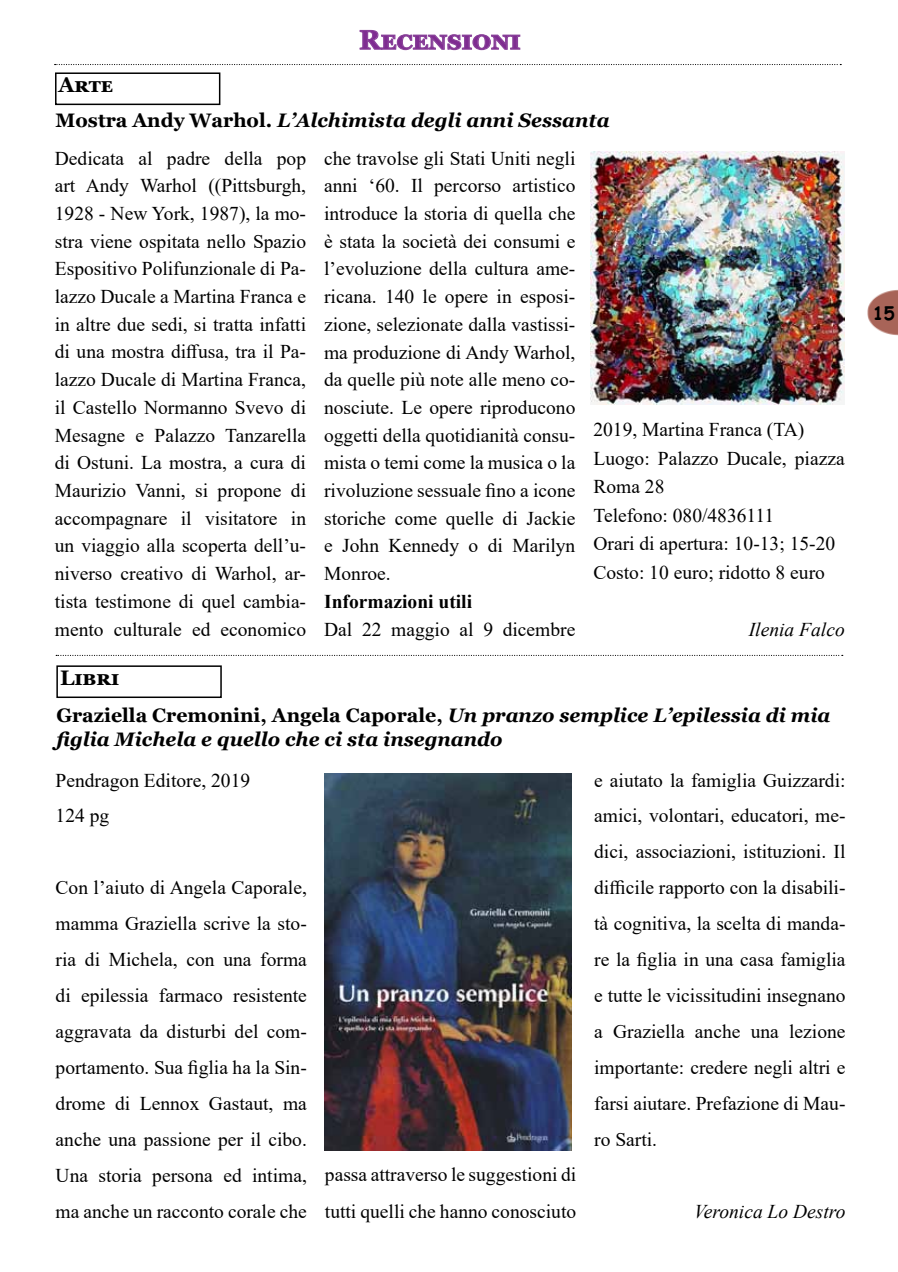
<style>
.page{position:relative;width:898px;height:1272px;background:#fff}
.page>*{position:absolute;margin:0;border:0;box-sizing:border-box;transform-origin:0 0}
.t1{font:700 27px "Georgia";letter-spacing:.005em;color:#7f2c91}
.t2{font:700 21px "Georgia";color:#000}
.t3{font:19.5px/27.8px "Times New Roman";color:#000;text-align:justify}
.t4{font:italic 700 19.5px/23.4px "Georgia";color:#000}
.t5{font:italic 19.5px "Times New Roman";color:#000}
.t6{font:700 19.5px "Times New Roman";color:#000}
.t7{font:700 18px "Comic Sans MS";color:#000}
.s1{font-style:normal}
</style>
<div class="page">
<svg style="left:359px;top:29px;width:161px;height:22px"></svg>
<svg style="left:56px;top:655px;width:786px;height:1px"></svg>
<svg style="left:55px;top:64px;width:785px;height:1px"></svg>
<div style="left:55px;top:72px;width:165px;height:33px;border:2px solid #000"></div>
<div style="left:56px;top:665px;width:166px;height:33px;border:2px solid #000"></div>
<img style="left:324px;top:773px;width:247px;height:377px">
<img style="left:867px;top:290px;width:30px;height:46px">
<img style="left:590px;top:151px;width:254px;height:254px">
<p class="t2" style="left:59px;top:71px;width:56px">Arte</p>
<h1 class="t1" style="left:359px;top:22px;width:163px">recensioni</h1>
<p class="t4" style="left:56px;top:109px;width:555px"><span class="s1">Mostra Andy Warhol.</span> L’Alchimista degli anni Sessanta</p>
<p class="t3" style="left:55px;top:143px;width:253px">Dedicata al padre della pop art Andy Warhol ((Pittsburgh, 1928 - New York, 1987), la mo&shy;stra viene ospitata nello Spazio Espositivo Polifunzionale di Pa&shy;lazzo Ducale a Martina Franca e in altre due sedi, si tratta infatti di una mostra diffusa, tra il Pa&shy;lazzo Ducale di Martina Franca, il Castello Normanno Svevo di Mesagne e Palazzo Tanzarella di Ostuni. La mostra, a cura di Maurizio Vanni, si propone di accompagnare il visitatore in un viaggio alla scoperta dell’u&shy;niverso creativo di Warhol, ar&shy;tista testimone di quel cambia&shy;mento culturale ed economico</p>
<p class="t3" style="left:324px;top:143px;width:253px">che travolse gli Stati Uniti negli anni ‘60. Il percorso artistico introduce la storia di quella che è stata la società dei consumi e l’evoluzione della cultura ame&shy;ricana. 140 le opere in esposi&shy;zione, selezionate dalla vastissi&shy;ma produzione di Andy Warhol, da quelle più note alle meno co&shy;nosciute. Le opere riproducono oggetti della quotidianità consu&shy;mista o temi come la musica o la rivoluzione sessuale fino a icone storiche come quelle di Jackie e John Kennedy o di Marilyn Monroe.</p>
<p class="t6" style="left:324px;top:587px;width:149px">Informazioni utili</p>
<p class="t3" style="left:324px;top:614px;width:253px">Dal 22 maggio al 9 dicembre</p>
<p class="t2" style="left:60px;top:664px;width:61px">Libri</p>
<p class="t3" style="left:593px;top:415px;width:253px;line-height:28.5px;text-align:left">2019, Martina Franca (TA)<br>Luogo: Palazzo Ducale, piazza<br>Roma 28<br>Telefono: 080/4836111<br>Orari di apertura: 10-13; 15-20<br>Costo: 10 euro; ridotto 8 euro</p>
<p class="t5" style="left:748px;top:616px;width:97px">Ilenia Falco</p>
<p class="t4" style="left:56px;top:703px;width:775px"><span class="s1">Graziella Cremonini, Angela Caporale,</span> Un pranzo semplice L’epilessia di mia figlia Michela e quello che ci sta insegnando</p>
<p class="t3" style="left:56px;top:761px;width:196px;line-height:35.8px">Pendragon Editore, 2019<br>124 pg</p>
<p class="t3" style="left:594px;top:761px;width:253px;line-height:35.8px">e aiutato la famiglia Guizzardi: amici, volontari, educatori, me&shy;dici, associazioni, istituzioni. Il difficile rapporto con la disabili&shy;tà cognitiva, la scelta di manda&shy;re la figlia in una casa famiglia e tutte le vicissitudini insegnano a Graziella anche una lezione importante: credere negli altri e farsi aiutare. Prefazione di Mau&shy;ro Sarti.</p>
<p class="t3" style="left:56px;top:869px;width:253px;line-height:35.8px">Con l’aiuto di Angela Caporale, mamma Graziella scrive la sto&shy;ria di Michela, con una forma di epilessia farmaco resistente aggravata da disturbi del com&shy;portamento. Sua figlia ha la Sin&shy;drome di Lennox Gastaut, ma anche una passione per il cibo.<br>Una storia persona ed intima, ma anche un racconto corale che</p>
<p class="t3" style="left:325px;top:1155px;width:253px;line-height:36.8px">passa attraverso le suggestioni di tutti quelli che hanno conosciuto</p>
<p class="t5" style="left:693px;top:1197px;width:153px">Veronica Lo Destro</p>
<p class="t7" style="left:872px;top:299px;width:23px">15</p>
</div>
